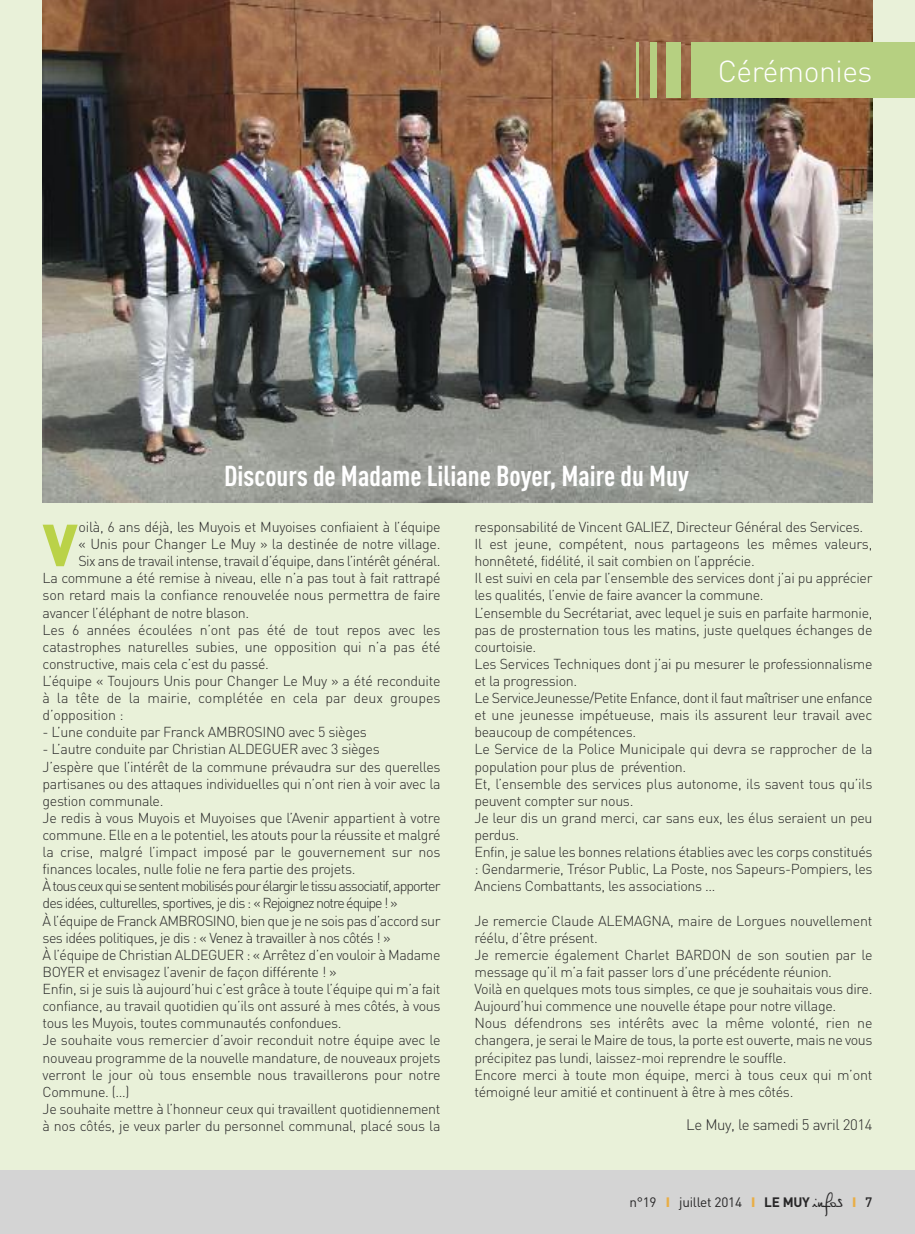
<style>
.page{position:relative;width:915px;height:1234px;background:#fff}
.page>*{position:absolute;margin:0;border:0;box-sizing:border-box;transform-origin:0 0}
.t1{font:900 58.35px "DIN";color:#bad248}
.t2{font:300 30px "DIN";letter-spacing:-.015em;color:#fff}
.t3{font:700 28.5px "DIN Cond";color:#fff}
.t4{font:300 15px "DIN";letter-spacing:-.025em;color:#272627}
.t5{font:300 14.25px/17.1px "DIN";letter-spacing:-.025em;color:#272627}
.t6{font:300 14.25px "DIN";letter-spacing:-.005em;color:#272627}
.t7{font:13.5px "DIN";letter-spacing:-.015em;color:#272627}
.s1{font-weight:900;color:#e9ae47}
.s2{font-weight:700}
.s3{font-family:"Philippe";font-size:16.5px}
.s4{font-weight:500}
</style>
<div class="page">
<div style="left:0;top:0;width:914px;height:1191px;background:#e9f1d9"></div>
<div style="left:0;top:1169px;width:914px;height:64px;background:#d4d4d4"></div>
<img style="left:43px;top:0;width:829px;height:502px">
<div style="left:691px;top:43px;width:223px;height:55px;background:#b6d081"></div>
<div style="left:666px;top:43px;width:14px;height:55px;background:#b6d081"></div>
<div style="left:649px;top:43px;width:7px;height:55px;background:#b6d081"></div>
<hr style="left:636px;top:43px;width:3px;height:55px;background:#b6d081">
<h2 class="t2" style="left:717px;top:54px;width:156px">Cérémonies</h2>
<h3 class="t3" style="left:224px;top:465px;width:466px">Discours de Madame Liliane Boyer, Maire du Muy</h3>
<h1 class="t1" style="left:43px;top:512px;width:37px">V</h1>
<p class="t5" style="left:79px;top:518px;width:363px">oilà, 6 ans déjà, les Muyois et Muyoises confiaient à l’équipe</p>
<p class="t5" style="left:78px;top:535px;width:363px">« Unis pour Changer Le Muy » la destinée de notre village.</p>
<p class="t5" style="left:78px;top:552px;width:363px">Six ans de travail intense, travail d’équipe, dans l’intérêt général.</p>
<p class="t5" style="left:43px;top:569px;width:399px">La commune a été remise à niveau, elle n’a pas tout à fait rattrapé</p>
<p class="t5" style="left:43px;top:587px;width:399px">son retard mais la confiance renouvelée nous permettra de faire</p>
<p class="t5" style="left:43px;top:604px;width:208px">avancer l’éléphant de notre blason.</p>
<p class="t5" style="left:43px;top:621px;width:399px">Les 6 années écoulées n’ont pas été de tout repos avec les</p>
<p class="t5" style="left:43px;top:638px;width:399px">catastrophes naturelles subies, une opposition qui n’a pas été</p>
<p class="t5" style="left:43px;top:655px;width:228px">constructive, mais cela c’est du passé.</p>
<p class="t5" style="left:43px;top:672px;width:399px">L’équipe « Toujours Unis pour Changer Le Muy » a été reconduite</p>
<p class="t6" style="left:43px;top:689px;width:399px">à la tête de la mairie, complétée en cela par deux groupes</p>
<p class="t5" style="left:43px;top:706px;width:82px">d’opposition :</p>
<p class="t5" style="left:43px;top:723px;width:325px">- L’une conduite par Franck AMBROSINO avec 5 sièges</p>
<p class="t5" style="left:43px;top:740px;width:399px">- L’autre conduite par Christian ALDEGUER avec 3 sièges<br>J’espère que l’intérêt de la commune prévaudra sur des querelles partisanes ou des attaques individuelles qui n’ont rien à voir avec la gestion communale.<br>Je redis à vous Muyois et Muyoises que l’Avenir appartient à votre commune. Elle en a le potentiel, les atouts pour la réussite et malgré la crise, malgré l’impact imposé par le gouvernement sur nos finances locales, nulle folie ne fera partie des projets.<br>À tous ceux qui se sentent mobilisés pour élargir le tissu associatif, apporter des idées, culturelles, sportives, je dis : « Rejoignez notre équipe ! »<br>À l’équipe de Franck AMBROSINO, bien que je ne sois pas d’accord sur ses idées politiques, je dis : « Venez à travailler à nos côtés ! »<br>À l’équipe de Christian ALDEGUER : « Arrêtez d’en vouloir à Madame BOYER et envisagez l’avenir de façon différente ! »<br>Enfin, si je suis là aujourd’hui c’est grâce à toute l’équipe qui m’a fait confiance, au travail quotidien qu’ils ont assuré à mes côtés, à vous tous les Muyois, toutes communautés confondues.<br>Je souhaite vous remercier d’avoir reconduit notre équipe avec le nouveau programme de la nouvelle mandature, de nouveaux projets verront le jour où tous ensemble nous travaillerons pour notre Commune. (…)<br>Je souhaite mettre à l’honneur ceux qui travaillent quotidiennement à nos côtés, je veux parler du personnel communal, placé sous la</p>
<p class="t5" style="left:474px;top:518px;width:399px">responsabilité de Vincent GALIEZ, Directeur Général des Services.<br>Il est jeune, compétent, nous partageons les mêmes valeurs, honnêteté, fidélité, il sait combien on l’apprécie.<br>Il est suivi en cela par l’ensemble des services dont j’ai pu apprécier les qualités, l’envie de faire avancer la commune.<br>L’ensemble du Secrétariat, avec lequel je suis en parfaite harmonie, pas de prosternation tous les matins, juste quelques échanges de courtoisie.<br>Les Services Techniques dont j’ai pu mesurer le professionnalisme et la progression.<br>Le ServiceJeunesse/Petite Enfance, dont il faut maîtriser une enfance et une jeunesse impétueuse, mais ils assurent leur travail avec beaucoup de compétences.<br>Le Service de la Police Municipale qui devra se rapprocher de la population pour plus de prévention.<br>Et, l’ensemble des services plus autonome, ils savent tous qu’ils peuvent compter sur nous.<br>Je leur dis un grand merci, car sans eux, les élus seraient un peu perdus.<br>Enfin, je salue les bonnes relations établies avec les corps constitués : Gendarmerie, Trésor Public, La Poste, nos Sapeurs-Pompiers, les Anciens Combattants, les associations …</p>
<p class="t5" style="left:474px;top:911px;width:399px">Je remercie Claude ALEMAGNA, maire de Lorgues nouvellement réélu, d’être présent.<br>Je remercie également Charlet BARDON de son soutien par le message qu’il m’a fait passer lors d’une précédente réunion.<br>Voilà en quelques mots tous simples, ce que je souhaitais vous dire.<br>Aujourd’hui commence une nouvelle étape pour notre village.<br>Nous défendrons ses intérêts avec la même volonté, rien ne changera, je serai le Maire de tous, la porte est ouverte, mais ne vous précipitez pas lundi, laissez-moi reprendre le souffle.<br>Encore merci à toute mon équipe, merci à tous ceux qui m’ont témoigné leur amitié et continuent à être à mes côtés.</p>
<p class="t4" style="left:686px;top:1115px;width:188px">Le Muy, le samedi 5 avril 2014</p>
<p class="t7" style="left:629px;top:1193px;width:244px">n°19 <span class="s1">I</span> juillet 2014 <span class="s1">I</span> <span class="s2">LE MUY</span> <span class="s3">infos</span> <span class="s1">I</span> <span class="s4">7</span></p>
</div>
